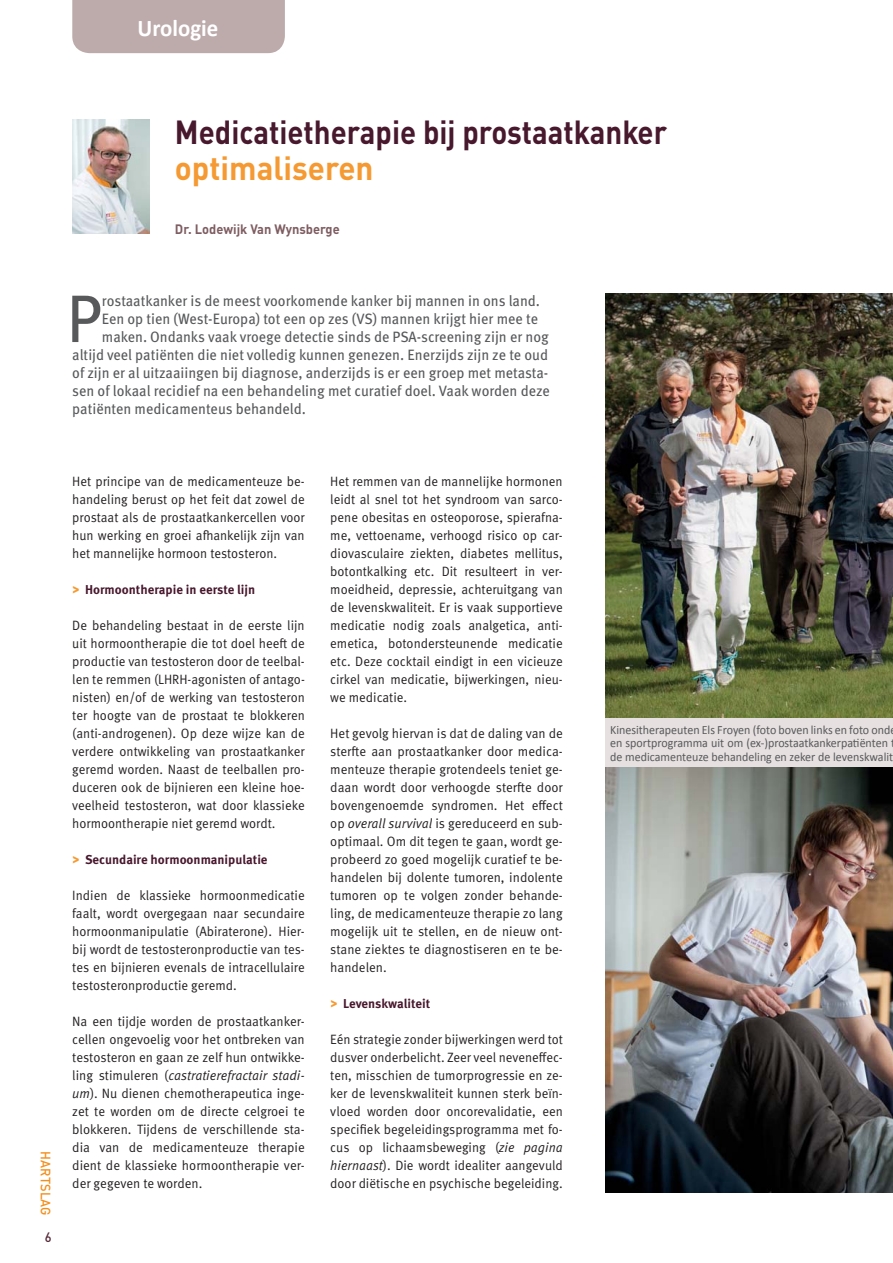
<style>
.page{position:relative;width:893px;height:1263px;background:#fff}
.page>*{position:absolute;margin:0;border:0;box-sizing:border-box;transform-origin:0 0}
.t1{font:67.2px "Meta OT";color:#58595b;scale:.95 1}
.t2{font:700 33px "DINOT";color:#48182d;scale:.89 1}
.t3{font:700 33px "DINOT";color:#f59a32;scale:.95 1}
.t4{font:700 24px "Calibri";color:#fff;scale:.95 1}
.t5{font:15px "Meta OT";color:#58595b;scale:.95 1}
.t6{font:13.5px/18px "Meta OT Norm";color:#231f20;text-align:justify;scale:.95 1}
.t7{font:13.5px/18px "Meta OT Norm";color:#231f20;text-align:justify;scale:.96 1}
.t8{font:13.5px "Meta OT Norm Ita";color:#231f20;scale:.96 1}
.t9{font:700 13.5px "DINOT";color:#7e5d62;scale:.95 1}
.t10{font:500 13.5px "DINOT";letter-spacing:.01em;color:#f38f1d;scale:.95 1}
.t11{font:500 13.5px "DINOT";color:#552938;scale:.95 1}
.t12{font:700 12.9px "Meta OT";color:#48182d}
.t13{font:12.6px/13.5px "Calibri";color:#58595b;scale:.95 1}
.s1{font-family:"DINOT";font-size:15px;color:#f59a32}
.s2{font-family:"Meta OT Norm"}
.s3{font-family:"Meta OT Norm Ita"}
</style>
<div class="page">
<img style="left:606px;top:293px;width:287px;height:426px">
<img style="left:606px;top:767px;width:287px;height:425px">
<div style="left:72px;top:0;width:213px;height:53px;background:#bdabac"></div>
<img style="left:73px;top:120px;width:76px;height:114px">
<div style="left:606px;top:719px;width:287px;height:48px;background:#e6e0e0"></div>
<h3 class="t4" style="left:138px;top:13px;width:86px">Urologie</h3>
<h2 class="t2" style="left:175px;top:121px;width:554px">Medicatietherapie bij prostaatkanker</h2>
<h2 class="t3" style="left:175px;top:157px;width:211px">optimaliseren</h2>
<p class="t9" style="left:175px;top:224px;width:175px">Dr. Lodewijk Van Wynsberge</p>
<h1 class="t1" style="left:67px;top:294px;width:39px">P</h1>
<p class="t5" style="left:102px;top:295px;width:463px">rostaatkanker is de meest voorkomende kanker bij mannen in ons land.</p>
<p class="t5" style="left:102px;top:313px;width:461px">Een op tien (West-Europa) tot een op zes (VS) mannen krijgt hier mee te</p>
<p class="t5" style="left:102px;top:331px;width:472px">maken. Ondanks vaak vroege detectie sinds de PSA-screening zijn er nog</p>
<p class="t5" style="left:72px;top:349px;width:502px">altijd veel patiënten die niet volledig kunnen genezen. Enerzijds zijn ze te oud</p>
<p class="t5" style="left:72px;top:367px;width:503px">of zijn er al uitzaaiingen bij diagnose, anderzijds is er een groep met metasta-</p>
<p class="t5" style="left:72px;top:385px;width:504px">sen of lokaal recidief na een behandeling met curatief doel. Vaak worden deze</p>
<p class="t5" style="left:72px;top:403px;width:248px">patiënten medicamenteus behandeld.</p>
<p class="t10" style="left:50px;top:1151px;width:69px;rotate:90deg">HARTSLAG</p>
<p class="t11" style="left:45px;top:1232px;width:9px">6</p>
<p class="t6" style="left:72px;top:474px;width:246px">Het principe van de medicamenteuze be&shy;handeling berust op het feit dat zowel de prostaat als de prostaatkankercellen voor hun werking en groei afhankelijk zijn van het mannelijke hormoon testosteron.</p>
<p class="t12" style="left:72px;top:585px;width:185px"><span class="s1">&gt;</span> Hormoontherapie in eerste lijn</p>
<p class="t6" style="left:72px;top:618px;width:246px">De behandeling bestaat in de eerste lijn uit hormoontherapie die tot doel heeft de productie van testosteron door de teelbal&shy;len te remmen (LHRH-agonisten of antago&shy;nisten) en/of de werking van testosteron ter hoogte van de prostaat te blokkeren (anti-androgenen). Op deze wijze kan de verdere ontwikkeling van prostaatkanker geremd worden. Naast de teelballen pro&shy;duceren ook de bijnieren een kleine hoe&shy;veelheid testosteron, wat door klassieke hormoontherapie niet geremd wordt.</p>
<p class="t12" style="left:72px;top:855px;width:197px"><span class="s1">&gt;</span> Secundaire hormoonmanipulatie</p>
<p class="t6" style="left:72px;top:888px;width:246px">Indien de klassieke hormoonmedicatie faalt, wordt overgegaan naar secundaire hormoonmanipulatie (Abiraterone). Hier&shy;bij wordt de testosteronproductie van tes&shy;tes en bijnieren evenals de intracellulaire testosteronproductie geremd.</p>
<p class="t7" style="left:72px;top:1014px;width:244px">Na een tijdje worden de prostaatkanker&shy;cellen ongevoelig voor het ontbreken van testosteron en gaan ze zelf hun ontwikke-</p>
<p class="t8" style="left:72px;top:1070px;width:244px"><span class="s2">ling stimuleren (</span>castratierefractair stadi-</p>
<p class="t7" style="left:72px;top:1086px;width:244px"><span class="s3">um</span>). Nu dienen chemotherapeutica inge&shy;zet te worden om de directe celgroei te blokkeren. Tijdens de verschillende sta&shy;dia van de medicamenteuze therapie dient de klassieke hormoontherapie ver&shy;der gegeven te worden.</p>
<p class="t6" style="left:330px;top:474px;width:246px">Het remmen van de mannelijke hormonen leidt al snel tot het syndroom van sarco&shy;pene obesitas en osteoporose, spierafna&shy;me, vettoename, verhoogd risico op car&shy;diovasculaire ziekten, diabetes mellitus, botontkalking etc. Dit resulteert in ver&shy;moeidheid, depressie, achteruitgang van de levenskwaliteit. Er is vaak supportieve medicatie nodig zoals analgetica, anti&shy;emetica, botondersteunende medicatie etc. Deze cocktail eindigt in een vicieuze cirkel van medicatie, bijwerkingen, nieu&shy;we medicatie.</p>
<p class="t7" style="left:330px;top:726px;width:244px">Het gevolg hiervan is dat de daling van de sterfte aan prostaatkanker door medica&shy;menteuze therapie grotendeels teniet ge&shy;daan wordt door verhoogde sterfte door bovengenoemde syndromen. Het effect op <span class="s3">overall survival</span> is gereduceerd en sub&shy;optimaal. Om dit tegen te gaan, wordt ge&shy;probeerd zo goed mogelijk curatief te be&shy;handelen bij dolente tumoren, indolente tumoren op te volgen zonder behande&shy;ling, de medicamenteuze therapie zo lang mogelijk uit te stellen, en de nieuw ont&shy;stane ziektes te diagnostiseren en te be&shy;handelen.</p>
<p class="t12" style="left:330px;top:999px;width:101px"><span class="s1">&gt;</span> Levenskwaliteit</p>
<p class="t6" style="left:330px;top:1032px;width:246px">Eén strategie zonder bijwerkingen werd tot dusver onderbelicht. Zeer veel neveneffec&shy;ten, misschien de tumorprogressie en ze&shy;ker de levenskwaliteit kunnen sterk beïn&shy;vloed worden door oncorevalidatie, een specifiek begeleidingsprogramma met fo&shy;cus op lichaamsbeweging (<span class="s3">zie pagina hiernaast</span>). Die wordt idealiter aangevuld door diëtische en psychische begeleiding.</p>
<p class="t13" style="left:610px;top:723px;width:299px">Kinesitherapeuten Els Froyen (foto boven links en foto ond en sportprogramma uit om (ex-)prostaatkankerpatiënten de medicamenteuze behandeling en zeker de levenskwalit</p>
</div>
